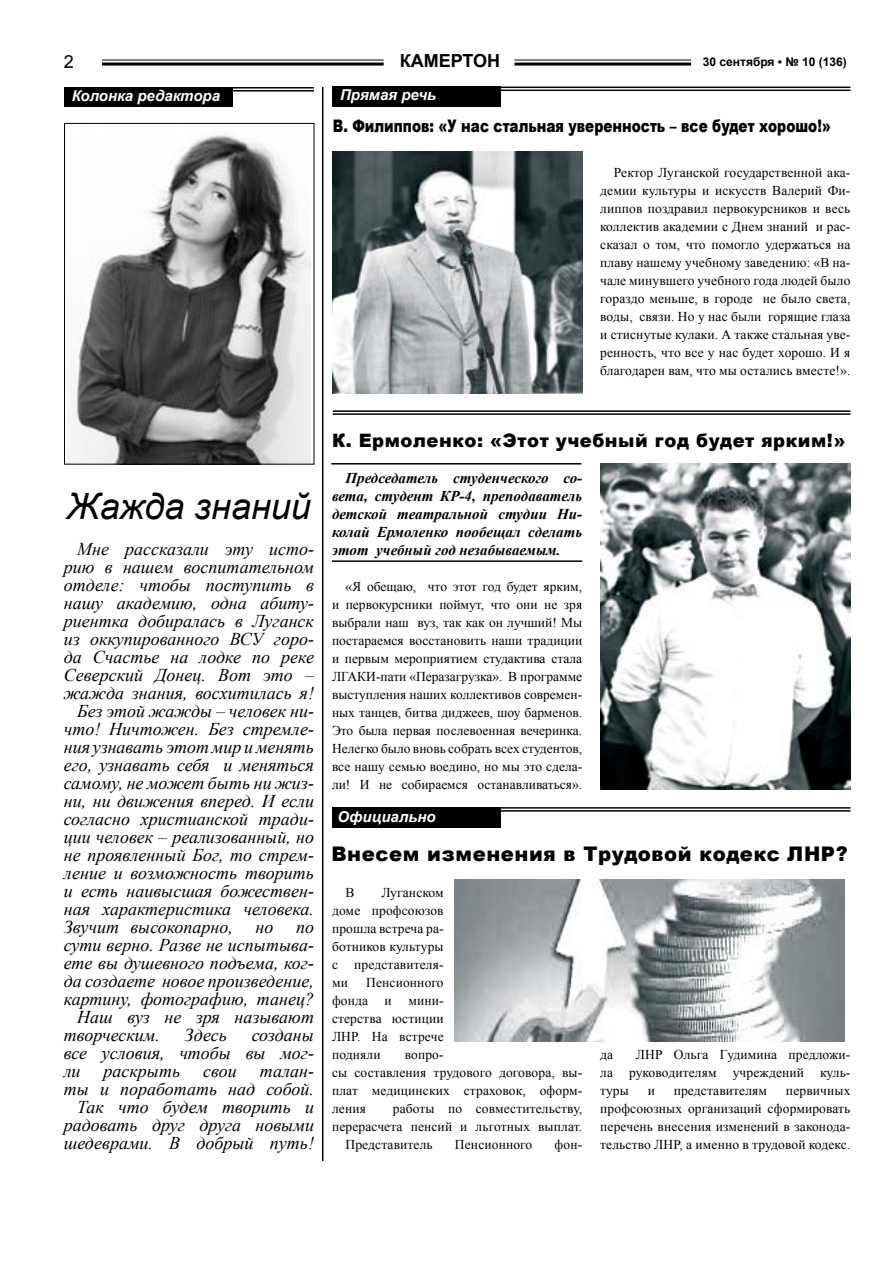
<style>
.page{position:relative;width:893px;height:1263px;background:#fff}
.page>*{position:absolute;margin:0;border:0;box-sizing:border-box;transform-origin:0 0}
.t1{font:italic 36px "Arial";color:#000}
.t2{font:900 20.1px "Arial";letter-spacing:.03em;color:#000}
.t3{font:900 18.45px "Arial";letter-spacing:.03em;color:#000}
.t4{font:italic 18px/18px "Times New Roman";color:#000;text-align:justify}
.t5{font:700 18px "Arial";color:#000}
.t6{font:18px "Arial";color:#000}
.t7{font:900 17.25px "Arial";color:#000;scale:.79 1}
.t8{font:italic 700 15px/18px "Times New Roman";color:#000;text-align:justify}
.t9{font:italic 700 15px "Arial";color:#fff}
.t10{font:13.5px/18px "Times New Roman";letter-spacing:.01em;color:#000;text-align:justify}
.t11{font:700 12px "Arial";color:#000}
</style>
<div class="page">
<hr style="left:102px;top:60px;width:282px;height:1px;background:#000">
<hr style="left:102px;top:63px;width:282px;height:3px;background:#000">
<hr style="left:514px;top:60px;width:177px;height:1px;background:#000">
<hr style="left:514px;top:63px;width:177px;height:3px;background:#000">
<img style="left:67px;top:135px;width:244px;height:327px">
<div style="left:64px;top:123px;width:250px;height:341px;border:1px solid #000"></div>
<hr style="left:64px;top:90px;width:250px;height:2px;background:#000">
<hr style="left:64px;top:87px;width:250px;height:2px;background:#000">
<hr style="left:322px;top:87px;width:1px;height:1074px;background:#000">
<div style="left:64px;top:87px;width:169px;height:20px;background:#000"></div>
<hr style="left:333px;top:90px;width:517px;height:1px;background:#000">
<hr style="left:333px;top:87px;width:517px;height:1px;background:#000">
<div style="left:332px;top:87px;width:169px;height:20px;background:#000"></div>
<hr style="left:333px;top:413px;width:517px;height:2px;background:#000">
<hr style="left:333px;top:410px;width:517px;height:2px;background:#000">
<img style="left:332px;top:152px;width:251px;height:241px">
<hr style="left:331px;top:463px;width:250px;height:1px;background:#000">
<hr style="left:332px;top:560px;width:250px;height:2px;background:#000">
<img style="left:600px;top:464px;width:250px;height:325px">
<hr style="left:333px;top:810px;width:517px;height:2px;background:#000">
<hr style="left:333px;top:807px;width:517px;height:2px;background:#000">
<div style="left:332px;top:807px;width:169px;height:20px;background:#000"></div>
<img style="left:454px;top:879px;width:390px;height:162px">
<h3 class="t6" style="left:64px;top:50px;width:12px">2</h3>
<h3 class="t5" style="left:400px;top:49px;width:102px">КАМЕРТОН</h3>
<p class="t11" style="left:703px;top:54px;width:146px">30 сентября • № 10 (136)</p>
<p class="t9" style="left:72px;top:85px;width:150px">Колонка редактора</p>
<p class="t9" style="left:340px;top:85px;width:98px">Прямая речь</p>
<p class="t7" style="left:333px;top:114px;width:632px">В. Филиппов: «У нас стальная уверенность – все будет хорошо!»</p>
<p class="t10" style="left:600px;top:163px;width:252px;text-indent:14px">Ректор Луганской государственной ака&shy;демии культуры и искусств Валерий Фи&shy;липпов поздравил первокурсников и весь коллектив академии с Днем знаний и рас&shy;сказал о том, что помогло удержаться на плаву нашему учебному заведению: «В на&shy;чале минувшего учебного года людей было гораздо меньше, в городе не было света, воды, связи. Но у нас были горящие глаза и стиснутые кулаки. А также стальная уве&shy;ренность, что все у нас будет хорошо. И я благодарен вам, что мы остались вместе!».</p>
<h1 class="t1" style="left:67px;top:483px;width:246px">Жажда знаний</h1>
<h3 class="t4" style="left:77px;top:540px;width:238px">Мне рассказали эту исто-</h3>
<h3 class="t4" style="left:64px;top:558px;width:252px">рию в нашем воспитательном</h3>
<h3 class="t4" style="left:64px;top:576px;width:252px">отделе: чтобы поступить в</h3>
<h3 class="t4" style="left:64px;top:594px;width:252px">нашу академию, одна абиту-</h3>
<h3 class="t4" style="left:64px;top:612px;width:252px">риентка добиралась в Луганск</h3>
<h3 class="t4" style="left:64px;top:630px;width:252px">из оккупированного ВСУ горо-</h3>
<h3 class="t4" style="left:64px;top:648px;width:252px">да Счастье на лодке по реке</h3>
<h3 class="t4" style="left:64px;top:666px;width:252px">Северский Донец. Вот это –</h3>
<h3 class="t4" style="left:64px;top:684px;width:252px">жажда знания, восхитилась я!</h3>
<h3 class="t4" style="left:77px;top:702px;width:238px">Без этой жажды – человек ни-</h3>
<h3 class="t4" style="left:64px;top:720px;width:252px">что! Ничтожен. Без стремле-</h3>
<h3 class="t4" style="left:64px;top:738px;width:252px">ния узнавать этот мир и менять</h3>
<h3 class="t4" style="left:64px;top:756px;width:252px">его, узнавать себя и меняться</h3>
<h3 class="t4" style="left:64px;top:774px;width:252px">самому, не может быть ни жиз-</h3>
<h3 class="t4" style="left:64px;top:792px;width:252px">ни, ни движения вперед. И если</h3>
<h3 class="t4" style="left:64px;top:810px;width:252px">согласно христианской тради-</h3>
<h3 class="t4" style="left:64px;top:828px;width:252px">ции человек – реализованный, но</h3>
<h3 class="t4" style="left:64px;top:846px;width:252px">не проявленный Бог, то стрем-</h3>
<h3 class="t4" style="left:64px;top:864px;width:252px">ление и возможность творить</h3>
<h3 class="t4" style="left:64px;top:882px;width:252px">и есть наивысшая божествен-</h3>
<h3 class="t4" style="left:64px;top:900px;width:252px">ная характеристика человека.</h3>
<h3 class="t4" style="left:64px;top:918px;width:171px">Звучит высокопарно,</h3>
<h3 class="t4" style="left:256px;top:918px;width:19px">но</h3>
<h3 class="t4" style="left:296px;top:918px;width:19px">по</h3>
<h3 class="t4" style="left:64px;top:936px;width:252px">сути верно. Разве не испытыва-</h3>
<h3 class="t4" style="left:64px;top:954px;width:252px">ете вы душевного подъема, ког-</h3>
<h3 class="t4" style="left:64px;top:972px;width:252px">да создаете новое произведение,</h3>
<h3 class="t4" style="left:64px;top:990px;width:252px">картину, фотографию, танец?</h3>
<h3 class="t4" style="left:77px;top:1008px;width:238px">Наш вуз не зря называют</h3>
<h3 class="t4" style="left:64px;top:1026px;width:98px">творческим.</h3>
<h3 class="t4" style="left:185px;top:1026px;width:44px">Здесь</h3>
<h3 class="t4" style="left:64px;top:1026px;width:252px;text-indent:188px">созданы все условия, чтобы вы мог&shy;ли</h3>
<h3 class="t4" style="left:64px;top:1062px;width:252px;text-align:right">талан-<br>ты и поработать над собой.<br>Так что будем творить и радовать друг друга новыми шедеврами. В добрый путь!</h3>
<h3 class="t4" style="left:104px;top:1062px;width:78px">раскрыть</h3>
<h3 class="t4" style="left:203px;top:1062px;width:35px">свои</h3>
<h3 class="t3" style="left:332px;top:427px;width:515px">К. Ермоленко: «Этот учебный год будет ярким!»</h3>
<p class="t8" style="left:332px;top:469px;width:252px;text-indent:14px">Председатель студенческого со&shy;вета, студент КР-4, преподаватель детской театральной студии Ни&shy;колай Ермоленко пообещал сделать этот учебный год незабываемым.</p>
<p class="t10" style="left:332px;top:577px;width:252px;text-indent:14px">«Я обещаю, что этот год будет ярким, и первокурсники поймут, что они не зря выбрали наш вуз, так как он лучший! Мы постараемся восстановить наши традиции и первым мероприятием студактива стала ЛГАКИ-пати «Перазагрузка». В программе выступления наших коллективов современ&shy;ных танцев, битва диджеев, шоу барменов.<br>Это была первая послевоенная вечеринка.<br>Нелегко было вновь собрать всех студентов, все нашу семью воедино, но мы это сдела&shy;ли! И не собираемся останавливаться».</p>
<p class="t9" style="left:338px;top:807px;width:99px">Официально</p>
<h2 class="t2" style="left:331px;top:839px;width:518px">Внесем изменения в Трудовой кодекс ЛНР?</h2>
<p class="t10" style="left:332px;top:883px;width:113px;text-indent:49px">Луганском доме профсоюзов прошла встреча ра&shy;ботников культуры с представителя&shy;ми</p>
<p class="t10" style="left:345px;top:883px;width:11px">В</p>
<p class="t10" style="left:332px;top:973px;width:113px;text-indent:34px">Пенсионного фонда и мини&shy;стерства юстиции ЛНР. На встрече подняли</p>
<p class="t10" style="left:332px;top:1045px;width:252px;text-align:left;text-indent:73px">вопро-<br>сы составления трудового договора, вы&shy;плат медицинских страховок, оформ&shy;ления</p>
<p class="t10" style="left:393px;top:1099px;width:191px">работы по совместительству,</p>
<p class="t10" style="left:332px;top:1117px;width:252px">перерасчета пенсий и льготных выплат.</p>
<p class="t10" style="left:345px;top:1135px;width:89px">Представитель</p>
<p class="t10" style="left:455px;top:1135px;width:79px">Пенсионного</p>
<p class="t10" style="left:555px;top:1135px;width:29px">фон-</p>
<p class="t10" style="left:600px;top:1045px;width:252px;text-indent:36px">ЛНР Ольга Гудимина предложи&shy;ла руководителям учреждений куль&shy;туры</p>
<p class="t10" style="left:600px;top:1045px;width:15px">да</p>
<p class="t10" style="left:600px;top:1081px;width:252px;text-indent:186px">первичных профсоюзных организаций сформировать перечень внесения изменений в законода&shy;тельство ЛНР, а именно в трудовой кодекс.</p>
<p class="t10" style="left:648px;top:1081px;width:9px">и</p>
<p class="t10" style="left:674px;top:1081px;width:95px">представителям</p>
</div>
